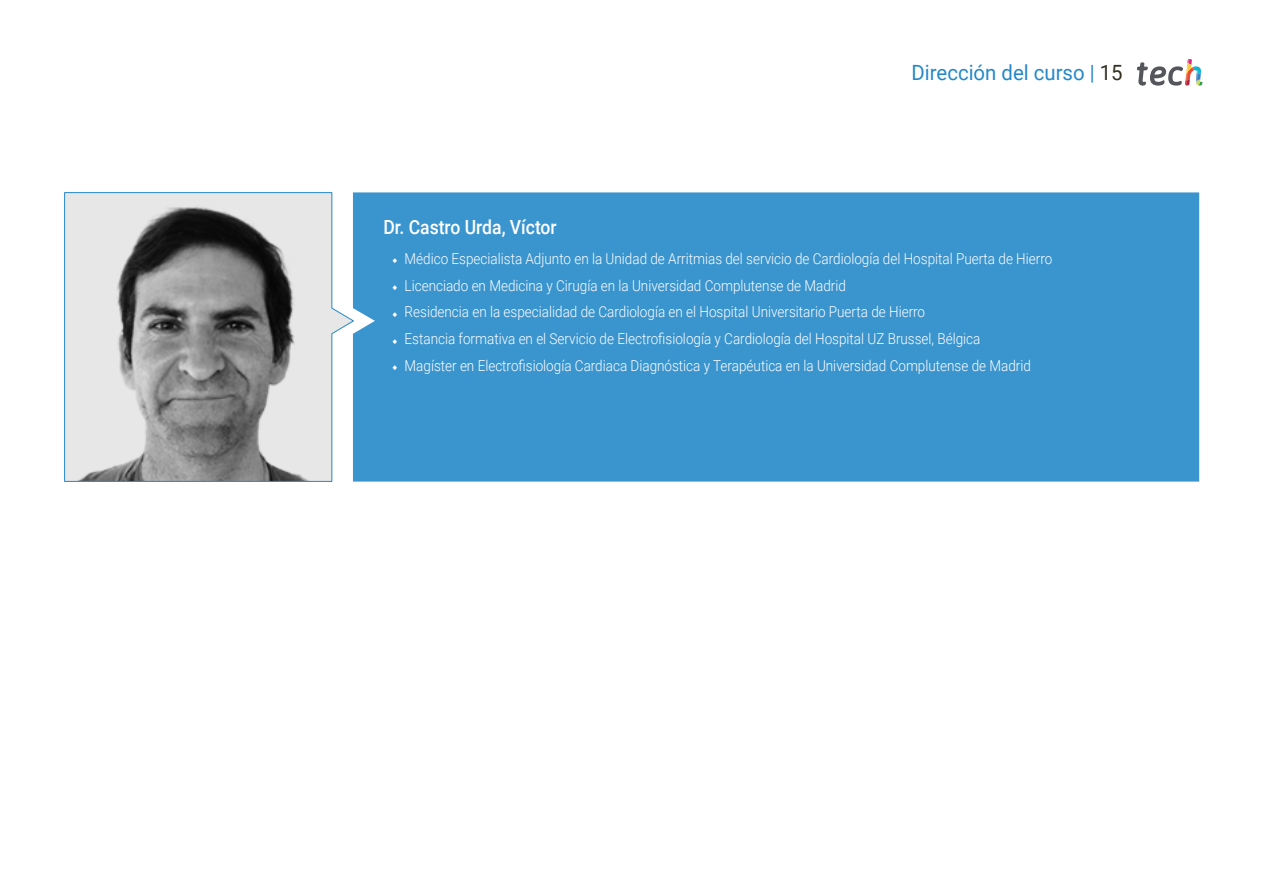
<style>
.page{position:relative;width:1263px;height:893px;background:#fff}
.page>*{position:absolute;margin:0;border:0;box-sizing:border-box;transform-origin:0 0}
.t1{font:21px "Roboto";color:#2488c9}
.t2{font:500 19.5px "Roboto";color:#fff;scale:.9 1}
.t3{font:300 15px/26.7px "Roboto";color:#fff;scale:.9 1}
.s1{color:#312e20}
</style>
<div class="page">
<svg style="left:1137px;top:59px;width:65px;height:27px"></svg>
<div style="left:354px;top:192px;width:845px;height:290px;background:#3a94ce"></div>
<svg style="left:64px;top:192px;width:290px;height:290px;background:#adafb0"></svg>
<svg style="left:393px;top:258px;width:4px;height:5px"></svg>
<svg style="left:393px;top:285px;width:4px;height:5px"></svg>
<svg style="left:393px;top:312px;width:4px;height:5px"></svg>
<svg style="left:393px;top:339px;width:4px;height:5px"></svg>
<svg style="left:393px;top:365px;width:4px;height:5px"></svg>
<h1 class="t1" style="left:911px;top:57px;width:213px">Dirección del curso | <span class="s1">15</span></h1>
<h2 class="t2" style="left:383px;top:214px;width:194px">Dr. Castro Urda, Víctor</h2>
<p class="t3" style="left:405px;top:245px;width:721px">Médico Especialista Adjunto en la Unidad de Arritmias del servicio de Cardiología del Hospital Puerta de Hierro Licenciado en Medicina y Cirugía en la Universidad Complutense de Madrid<br>Residencia en la especialidad de Cardiología en el Hospital Universitario Puerta de Hierro<br>Estancia formativa en el Servicio de Electrofisiología y Cardiología del Hospital UZ Brussel, Bélgica<br>Magíster en Electrofisiología Cardiaca Diagnóstica y Terapéutica en la Universidad Complutense de Madrid</p>
</div>
